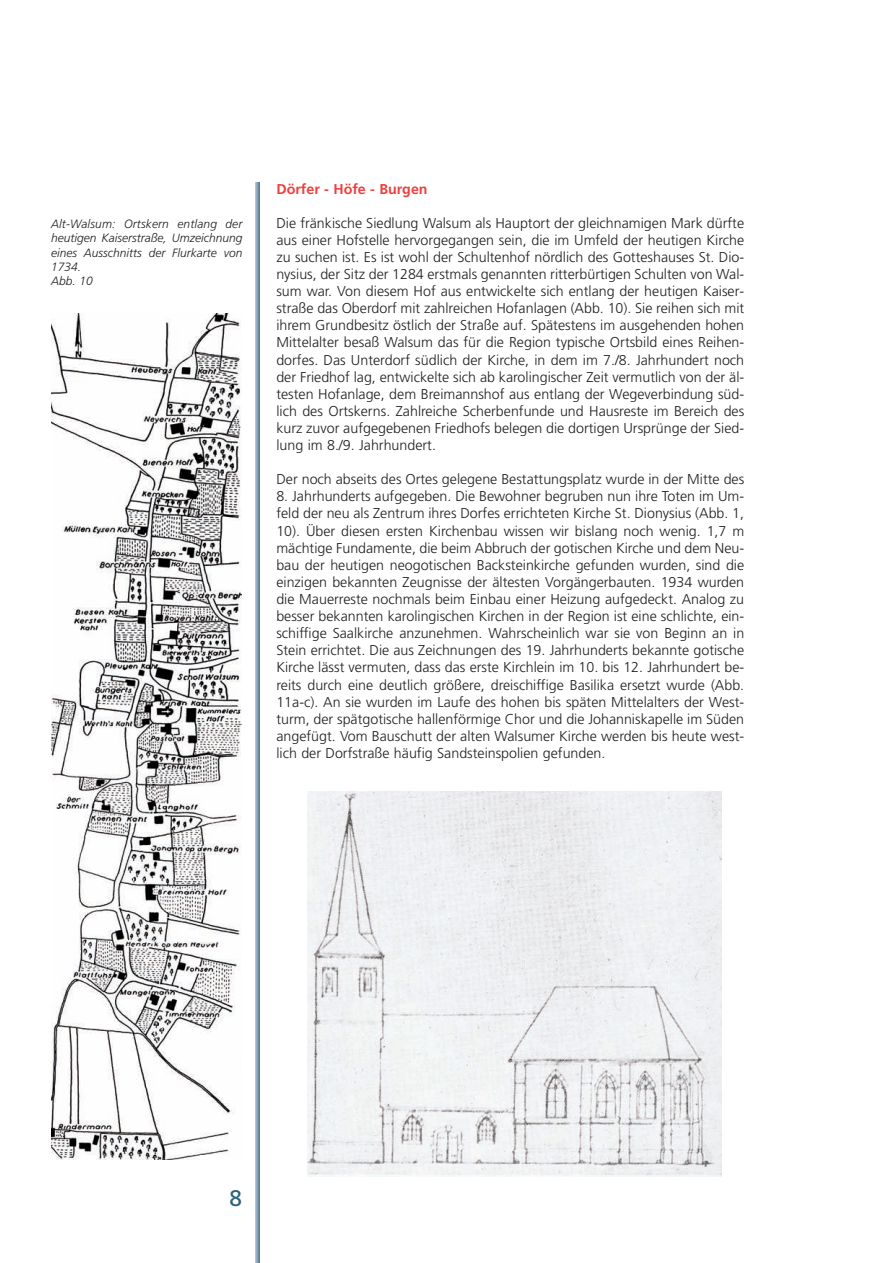
<style>
.page{position:relative;width:893px;height:1263px;background:#fff}
.page>*{position:absolute;margin:0;border:0;box-sizing:border-box;transform-origin:0 0}
.t1{font:22.5px "Frutiger";color:#2b627f}
.t2{font:300 14.25px/17.1px "Frutiger";color:#231f20;text-align:justify}
.t3{font:700 14.25px "Frutiger";color:#ee3f3e}
.t4{font:italic 300 12px/14.4px "Frutiger";color:#231f20}
</style>
<div class="page">
<svg style="left:255px;top:183px;width:4px;height:1080px;background:#90a8bc"></svg>
<img style="left:51px;top:314px;width:191px;height:846px">
<img style="left:308px;top:791px;width:413px;height:386px">
<p class="t4" style="left:51px;top:217px;width:193px">Alt-Walsum: Ortskern entlang der heutigen Kaiserstraße, Umzeichnung eines Ausschnitts der Flurkarte von<br>1734.<br>Abb. 10</p>
<p class="t3" style="left:276px;top:183px;width:153px">Dörfer - Höfe - Burgen</p>
<p class="t2" style="left:276px;top:215px;width:469px">Die fränkische Siedlung Walsum als Hauptort der gleichnamigen Mark dürfte aus einer Hofstelle hervorgegangen sein, die im Umfeld der heutigen Kirche zu suchen ist. Es ist wohl der Schultenhof nördlich des Gotteshauses St. Dio&shy;nysius, der Sitz der 1284 erstmals genannten ritterbürtigen Schulten von Wal&shy;sum war. Von diesem Hof aus entwickelte sich entlang der heutigen Kaiser&shy;straße das Oberdorf mit zahlreichen Hofanlagen (Abb. 10). Sie reihen sich mit ihrem Grundbesitz östlich der Straße auf. Spätestens im ausgehenden hohen Mittelalter besaß Walsum das für die Region typische Ortsbild eines Reihen&shy;dorfes. Das Unterdorf südlich der Kirche, in dem im 7./8. Jahrhundert noch der Friedhof lag, entwickelte sich ab karolingischer Zeit vermutlich von der äl&shy;testen Hofanlage, dem Breimannshof aus entlang der Wegeverbindung süd&shy;lich des Ortskerns. Zahlreiche Scherbenfunde und Hausreste im Bereich des kurz zuvor aufgegebenen Friedhofs belegen die dortigen Ursprünge der Sied&shy;lung im 8./9. Jahrhundert.</p>
<p class="t2" style="left:276px;top:472px;width:469px">Der noch abseits des Ortes gelegene Bestattungsplatz wurde in der Mitte des</p>
<p class="t2" style="left:276px;top:489px;width:469px">8. Jahrhunderts aufgegeben. Die Bewohner begruben nun ihre Toten im Um&shy;feld der neu als Zentrum ihres Dorfes errichteten Kirche St. Dionysius (Abb. 1, 10). Über diesen ersten Kirchenbau wissen wir bislang noch wenig. 1,7 m mächtige Fundamente, die beim Abbruch der gotischen Kirche und dem Neu&shy;bau der heutigen neogotischen Backsteinkirche gefunden wurden, sind die einzigen bekannten Zeugnisse der ältesten Vorgängerbauten. 1934 wurden die Mauerreste nochmals beim Einbau einer Heizung aufgedeckt. Analog zu besser bekannten karolingischen Kirchen in der Region ist eine schlichte, ein&shy;schiffige Saalkirche anzunehmen. Wahrscheinlich war sie von Beginn an in Stein errichtet. Die aus Zeichnungen des 19. Jahrhunderts bekannte gotische Kirche lässt vermuten, dass das erste Kirchlein im 10. bis 12. Jahrhundert be&shy;reits durch eine deutlich größere, dreischiffige Basilika ersetzt wurde (Abb.<br>11a-c). An sie wurden im Laufe des hohen bis späten Mittelalters der West&shy;turm, der spätgotische hallenförmige Chor und die Johanniskapelle im Süden angefügt. Vom Bauschutt der alten Walsumer Kirche werden bis heute west&shy;lich der Dorfstraße häufig Sandsteinspolien gefunden.</p>
<h1 class="t1" style="left:230px;top:1189px;width:14px">8</h1>
</div>
